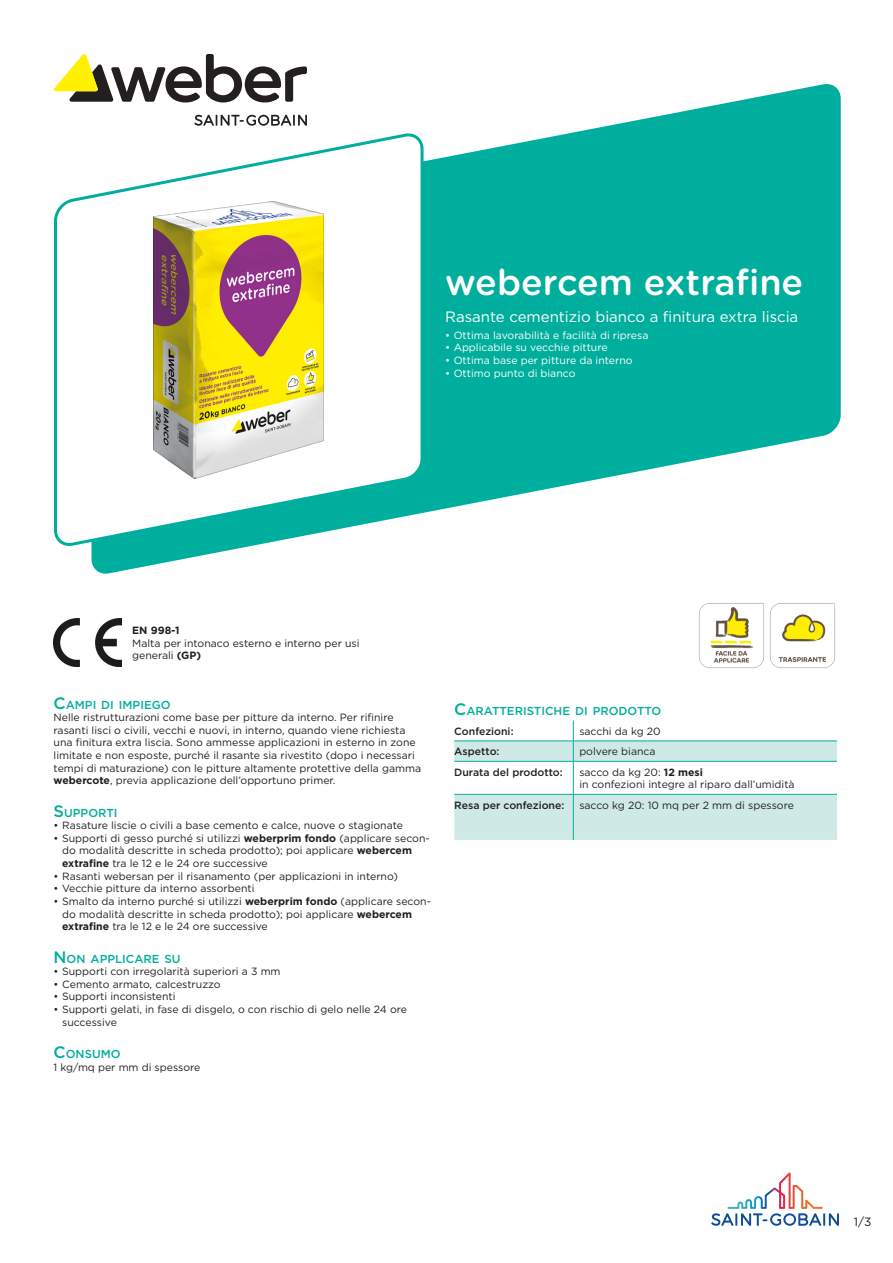
<style>
.page{position:relative;width:893px;height:1263px;background:#fff}
.page>*{position:absolute;margin:0;border:0;box-sizing:border-box;transform-origin:0 0}
.product_name{font:500 36px "Gotham Rounded";color:#fff}
.Product_description{font:15px "Gotham";color:#fff}
.t1{font:12px "Gotham";color:#231f20}
.LongName{font:500 11.55px "Gotham";color:#00ae9d}
.header_1{font:500 11.55px "Gotham";color:#00ae9d}
.Value{font:10.5px/12.6px "Gotham";color:#231f20}
.t2{font:10.5px "Gotham";color:#fff}
.column_2{font:10.5px/12.6px "Gotham";color:#231f20}
.texte_CE{font:10.5px/12.6px "Gotham";color:#231f20}
.column_1{font:500 10.5px "Gotham";color:#231f20}
.s1{font-weight:700}
.s2{font-size:16.5px}
</style>
<div class="page">
<svg style="left:92px;top:84px;width:749px;height:490px;fill:#00ae9d"></svg>
<svg style="left:194px;top:115px;width:113px;height:11px"></svg>
<svg style="left:54px;top:54px;width:253px;height:48px"></svg>
<svg style="left:711px;top:1172px;width:128px;height:54px"></svg>
<svg style="left:54px;top:133px;width:371px;height:413px"></svg>
<img style="left:154px;top:202px;width:169px;height:277px">
<img style="left:54px;top:618px;width:68px;height:48px">
<img style="left:699px;top:603px;width:65px;height:65px">
<img style="left:770px;top:603px;width:66px;height:65px">
<svg style="left:454px;top:720px;width:383px;height:120px"></svg>
<hr style="left:454px;top:761px;width:119px;height:1px;background:#00ae9d">
<hr style="left:573px;top:761px;width:264px;height:1px;background:#00ae9d">
<hr style="left:573px;top:762px;width:1px;height:32px;background:#00ae9d">
<hr style="left:454px;top:794px;width:119px;height:1px;background:#00ae9d">
<hr style="left:573px;top:794px;width:264px;height:1px;background:#00ae9d">
<hr style="left:573px;top:795px;width:1px;height:45px;background:#00ae9d">
<p class="product_name" style="left:445px;top:257px;width:360px">webercem extrafine</p>
<p class="Product_description" style="left:445px;top:307px;width:355px">Rasante cementizio bianco a finitura extra liscia</p>
<p class="t2" style="left:445px;top:328px;width:205px">• Ottima lavorabilità e facilità di ripresa</p>
<p class="t2" style="left:445px;top:341px;width:164px">• Applicabile su vecchie pitture</p>
<p class="t2" style="left:445px;top:353px;width:189px">• Ottima base per pitture da interno</p>
<p class="t2" style="left:445px;top:366px;width:132px">• Ottimo punto di bianco</p>
<p class="texte_CE" style="left:132px;top:624px;width:229px"><span class="s1">EN 998-1<br></span>Malta per intonaco esterno e interno per usi generali <span class="s1">(GP)</span></p>
<p class="LongName" style="left:54px;top:697px;width:118px"><span class="s2">C</span>AMPI DI IMPIEGO</p>
<p class="Value" style="left:54px;top:711px;width:369px">Nelle ristrutturazioni come base per pitture da interno. Per rifinire rasanti lisci o civili, vecchi e nuovi, in interno, quando viene richiesta una finitura extra liscia. Sono ammesse applicazioni in esterno in zone limitate e non esposte, purché il rasante sia rivestito (dopo i necessari tempi di maturazione) con le pitture altamente protettive della gamma <span class="s1">webercote</span>, previa applicazione dell’opportuno primer.</p>
<p class="LongName" style="left:54px;top:805px;width:66px"><span class="s2">S</span>UPPORTI</p>
<p class="Value" style="left:54px;top:819px;width:351px">• Rasature liscie o civili a base cemento e calce, nuove o stagionate</p>
<p class="Value" style="left:62px;top:832px;width:369px;text-indent:-9px">• Supporti di gesso purché si utilizzi <span class="s1">weberprim fondo</span> (applicare secon&shy;do modalità descritte in scheda prodotto); poi applicare <span class="s1">webercem extrafine</span> tra le 12 e le 24 ore successive</p>
<p class="Value" style="left:54px;top:869px;width:346px">• Rasanti webersan per il risanamento (per applicazioni in interno)</p>
<p class="Value" style="left:54px;top:882px;width:202px">• Vecchie pitture da interno assorbenti</p>
<p class="Value" style="left:62px;top:895px;width:370px;text-indent:-9px">• Smalto da interno purché si utilizzi <span class="s1">weberprim fondo</span> (applicare secon&shy;do modalità descritte in scheda prodotto); poi applicare <span class="s1">webercem extrafine</span> tra le 12 e le 24 ore successive</p>
<p class="LongName" style="left:54px;top:951px;width:129px"><span class="s2">N</span>ON APPLICARE SU</p>
<p class="Value" style="left:54px;top:965px;width:228px">• Supporti con irregolarità superiori a 3 mm</p>
<p class="Value" style="left:54px;top:978px;width:169px">• Cemento armato, calcestruzzo</p>
<p class="Value" style="left:54px;top:990px;width:124px">• Supporti inconsistenti</p>
<p class="Value" style="left:62px;top:1003px;width:347px;text-indent:-9px">• Supporti gelati, in fase di disgelo, o con rischio di gelo nelle 24 ore successive</p>
<p class="LongName" style="left:54px;top:1046px;width:69px"><span class="s2">C</span>ONSUMO</p>
<p class="Value" style="left:54px;top:1060px;width:148px">1 kg/mq per mm di spessore</p>
<p class="header_1" style="left:454px;top:703px;width:209px"><span class="s2">C</span>ARATTERISTICHE DI PRODOTTO</p>
<p class="column_1" style="left:454px;top:724px;width:61px">Confezioni:</p>
<p class="column_2" style="left:579px;top:725px;width:83px">sacchi da kg 20</p>
<p class="column_1" style="left:454px;top:745px;width:47px">Aspetto:</p>
<p class="column_2" style="left:579px;top:745px;width:78px">polvere bianca</p>
<p class="column_1" style="left:454px;top:765px;width:110px">Durata del prodotto:</p>
<p class="column_2" style="left:579px;top:765px;width:217px">sacco da kg 20: <span class="s1">12 mesi<br></span>in confezioni integre al riparo dall’umidità</p>
<p class="column_1" style="left:454px;top:798px;width:112px">Resa per confezione:</p>
<p class="column_2" style="left:579px;top:798px;width:216px">sacco kg 20: 10 mq per 2 mm di spessore</p>
<p class="t1" style="left:854px;top:1214px;width:19px">1/3</p>
</div>
